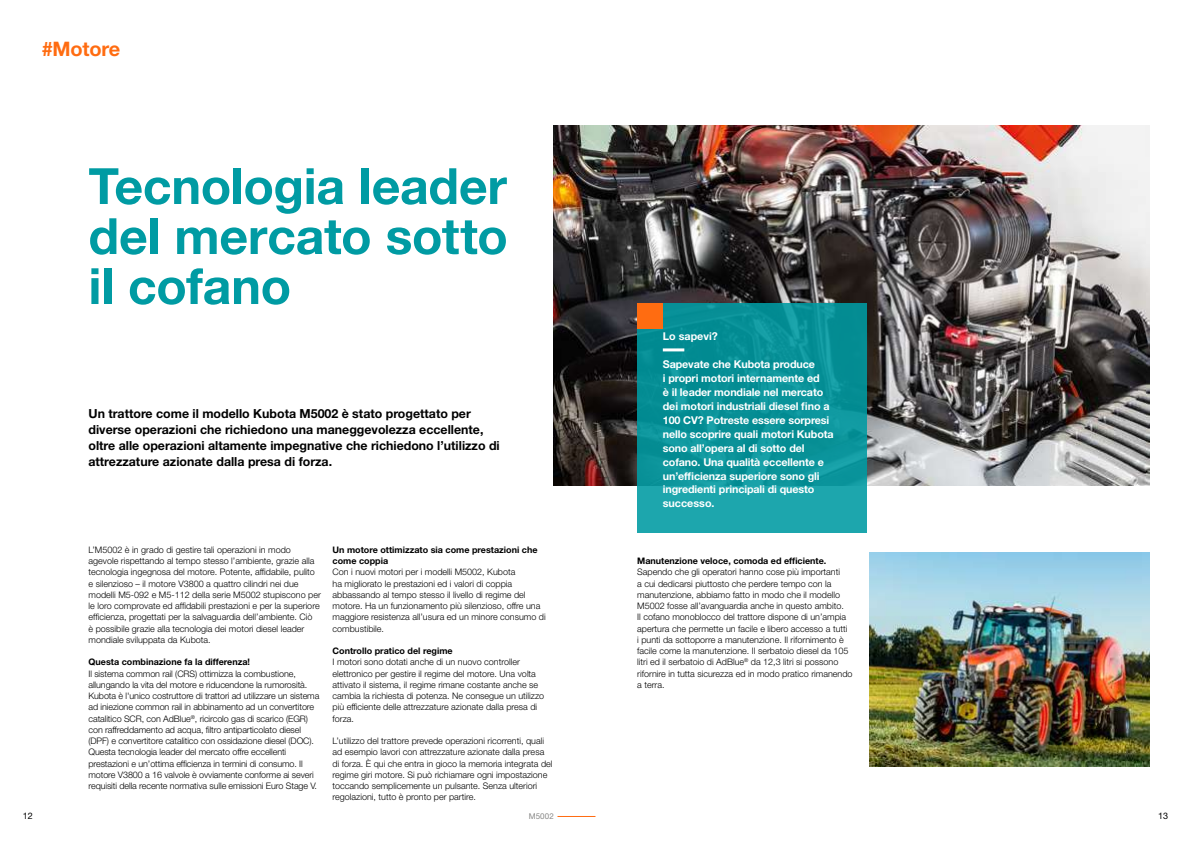
<style>
.page{position:relative;width:1191px;height:842px;background:#fff}
.page>*{position:absolute;margin:0;border:0;box-sizing:border-box;transform-origin:0 0}
.t1{font:700 50px/50px "Helvetica Neue LT Std";letter-spacing:-.005em;color:#009ba3;text-align:justify}
.t2{font:700 20px "Helvetica Neue LT Std";letter-spacing:-.01em;color:#ff6c11}
.t3{font:700 12.5px/16px "Helvetica Neue LT Std";color:#000}
.t4{font:700 10.8px/14px "Helvetica Neue LT Std";letter-spacing:-.01em;color:#fff}
.t5{font:300 9px/11.2px "Helvetica Neue LT Std";color:#000}
.t6{font:700 9px/11.2px "Helvetica Neue LT Std";color:#000}
.t7{font:9px "Helvetica Neue LT Std";color:#000}
.t8{font:8px "Helvetica Neue LT Std";letter-spacing:.01em;color:#878786}
</style>
<div class="page">
<hr style="left:557px;top:816px;width:38px;height:1px;background:#ff6c11">
<img style="left:554px;top:125px;width:595px;height:360px">
<img style="left:870px;top:553px;width:279px;height:213px">
<svg style="left:637px;top:303px;width:230px;height:230px;background:#0c959c"></svg>
<hr style="left:663px;top:348px;width:21px;height:3px;background:#fff">
<div style="left:637px;top:303px;width:26px;height:26px;background:#ff6c11"></div>
<h2 class="t2" style="left:42px;top:36px;width:80px">#Motore</h2>
<h1 class="t1" style="left:88px;top:160px;width:421px">Tecnologia leader del mercato sotto il cofano</h1>
<p class="t3" style="left:88px;top:405px;width:413px">Un trattore come il modello Kubota M5002 è stato progettato per diverse operazioni che richiedono una maneggevolezza eccellente, oltre alle operazioni altamente impegnative che richiedono l’utilizzo di attrezzature azionate dalla presa di forza.</p>
<p class="t5" style="left:88px;top:544px;width:234px">L’M5002 è in grado di gestire tali operazioni in modo agevole rispettando al tempo stesso l’ambiente, grazie alla tecnologia ingegnosa del motore. Potente, affidabile, pulito e silenzioso – il motore V3800 a quattro cilindri nei due modelli M5-092 e M5-112 della serie M5002 stupiscono per le loro comprovate ed affidabili prestazioni e per la superiore efficienza, progettati per la salvaguardia dell’ambiente. Ciò<br>è possibile grazie alla tecnologia dei motori diesel leader mondiale sviluppata da Kubota.</p>
<p class="t6" style="left:88px;top:656px;width:163px">Questa combinazione fa la differenza!</p>
<p class="t5" style="left:88px;top:667px;width:232px">Il sistema common rail (CRS) ottimizza la combustione, allungando la vita del motore e riducendone la rumorosità.<br>Kubota è l'unico costruttore di trattori ad utilizzare un sistema ad iniezione common rail in abbinamento ad un convertitore catalitico SCR, con AdBlue<sup>®</sup>, ricircolo gas di scarico (EGR) con raffreddamento ad acqua, filtro antiparticolato diesel (DPF) e convertitore catalitico con ossidazione diesel (DOC).<br>Questa tecnologia leader del mercato offre eccellenti prestazioni e un’ottima efficienza in termini di consumo. Il motore V3800 a 16 valvole è ovviamente conforme ai severi requisiti della recente normativa sulle emissioni Euro Stage V.</p>
<p class="t6" style="left:332px;top:544px;width:206px">Un motore ottimizzato sia come prestazioni che come coppia</p>
<p class="t5" style="left:332px;top:566px;width:215px">Con i nuovi motori per i modelli M5002, Kubota<br>ha migliorato le prestazioni ed i valori di coppia abbassando al tempo stesso il livello di regime del motore. Ha un funzionamento più silenzioso, offre una maggiore resistenza all’usura ed un minore consumo di combustibile.</p>
<p class="t6" style="left:332px;top:645px;width:122px">Controllo pratico del regime</p>
<p class="t5" style="left:332px;top:656px;width:213px">I motori sono dotati anche di un nuovo controller elettronico per gestire il regime del motore. Una volta attivato il sistema, il regime rimane costante anche se cambia la richiesta di potenza. Ne consegue un utilizzo più efficiente delle attrezzature azionate dalla presa di forza.</p>
<p class="t5" style="left:332px;top:735px;width:221px">L’utilizzo del trattore prevede operazioni ricorrenti, quali ad esempio lavori con attrezzature azionate dalla presa di forza. È qui che entra in gioco la memoria integrata del regime giri motore. Si può richiamare ogni impostazione toccando semplicemente un pulsante. Senza ulteriori regolazioni, tutto è pronto per partire.</p>
<p class="t4" style="left:663px;top:328px;width:56px">Lo sapevi?</p>
<p class="t4" style="left:663px;top:356px;width:172px">Sapevate che Kubota produce<br>i propri motori internamente ed<br>è il leader mondiale nel mercato dei motori industriali diesel fino a<br>100 CV? Potreste essere sorpresi nello scoprire quali motori Kubota sono all’opera al di sotto del cofano. Una qualità eccellente e un’efficienza superiore sono gli ingredienti principali di questo successo.</p>
<p class="t6" style="left:637px;top:555px;width:191px">Manutenzione veloce, comoda ed efficiente.</p>
<p class="t5" style="left:637px;top:566px;width:217px">Sapendo che gli operatori hanno cose più importanti<br>a cui dedicarsi piuttosto che perdere tempo con la manutenzione, abbiamo fatto in modo che il modello M5002 fosse all’avanguardia anche in questo ambito.<br>Il cofano monoblocco del trattore dispone di un’ampia apertura che permette un facile e libero accesso a tutti<br>i punti da sottoporre a manutenzione. Il rifornimento è facile come la manutenzione. Il serbatoio diesel da 105 litri ed il serbatoio di AdBlue<sup>®</sup> da 12,3 litri si possono rifornire in tutta sicurezza ed in modo pratico rimanendo a terra.</p>
<p class="t7" style="left:23px;top:811px;width:12px">12</p>
<p class="t8" style="left:529px;top:812px;width:27px">M5002</p>
<p class="t7" style="left:1158px;top:811px;width:12px">13</p>
</div>
